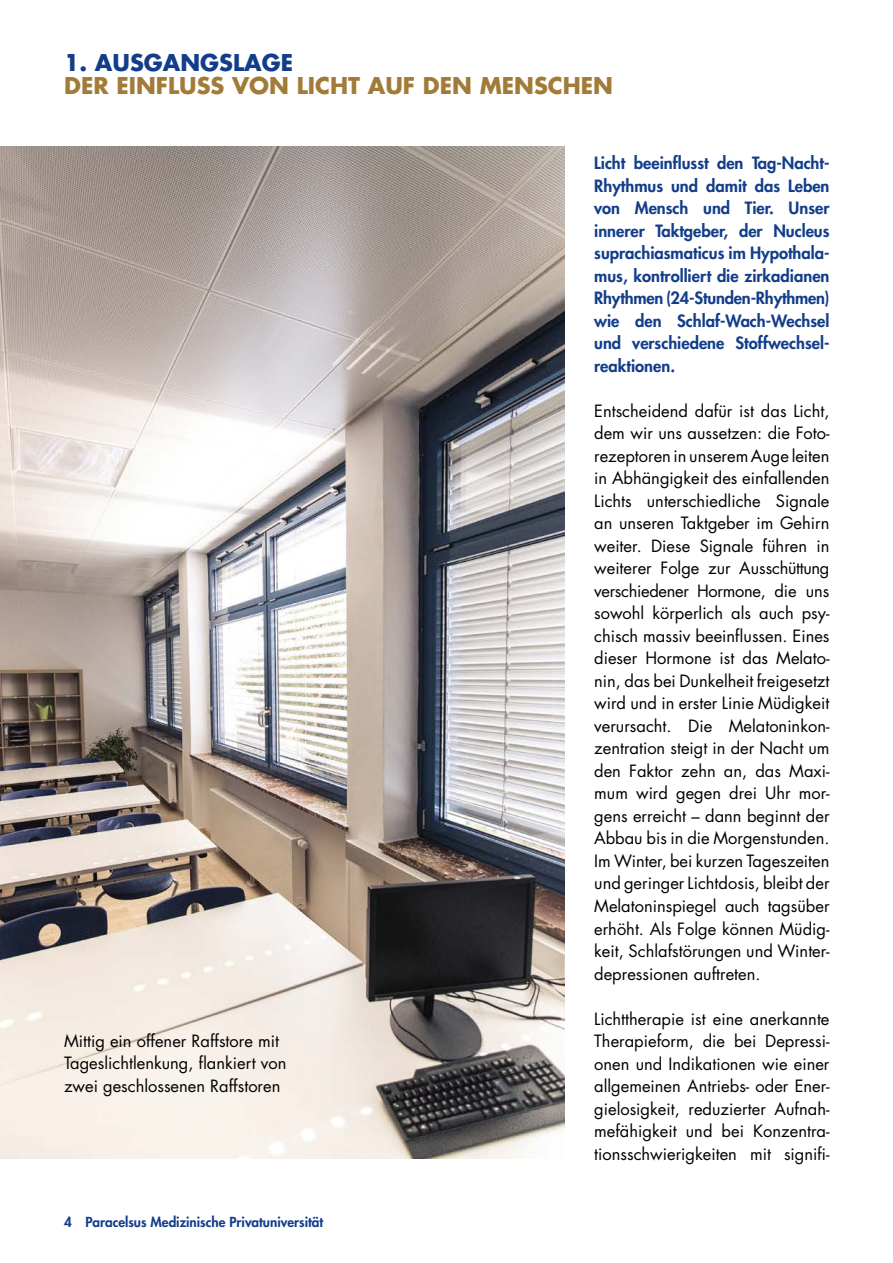
<style>
.page{position:relative;width:893px;height:1263px;background:#fff}
.page>*{position:absolute;margin:0;border:0;box-sizing:border-box;transform-origin:0 0}
.t1{font:700 22.5px "Futura Std";color:#a17b37}
.t2{font:700 22.5px "Futura Std";color:#123d8a}
.t3{font:16.5px/22.5px "Futura Std";color:#000;text-align:justify}
.t4{font:800 16.5px/22.5px "Futura Std";color:#123d8a;text-align:justify}
.t5{font:800 13.5px "Futura Std";color:#123d8a}
</style>
<div class="page">
<img style="left:0;top:147px;width:564px;height:1012px">
<h1 class="t2" style="left:64px;top:48px;width:230px">1. AUSGANGSLAGE</h1>
<h1 class="t1" style="left:64px;top:70px;width:550px">DER EINFLUSS VON LICHT AUF DEN MENSCHEN</h1>
<p class="t3" style="left:64px;top:1030px;width:224px;text-align:left">Mittig ein offener Raffstore mit<br>Tageslichtlenkung, flankiert von zwei geschlossenen Raffstoren</p>
<p class="t5" style="left:64px;top:1213px;width:261px">4 Paracelsus Medizinische Privatuniversität</p>
<p class="t4" style="left:594px;top:152px;width:237px">Licht beeinflusst den Tag-Nacht-Rhythmus und damit das Leben von Mensch und Tier. Unser innerer Taktgeber, der Nucleus suprachiasmaticus im Hypothala&shy;mus, kontrolliert die zirkadianen Rhythmen (24-Stunden-Rhythmen) wie den Schlaf-Wach-Wechsel und verschiedene Stoffwechsel&shy;reaktionen.</p>
<p class="t3" style="left:594px;top:400px;width:237px">Entscheidend dafür ist das Licht, dem wir uns aussetzen: die Foto&shy;rezeptoren in unserem Auge leiten in Abhängigkeit des einfallenden Lichts unterschiedliche Signale an unseren Taktgeber im Gehirn weiter. Diese Signale führen in weiterer Folge zur Ausschüttung verschiedener Hormone, die uns sowohl körperlich als auch psy&shy;chisch massiv beeinflussen. Eines dieser Hormone ist das Melato&shy;nin, das bei Dunkelheit freigesetzt wird und in erster Linie Müdigkeit verursacht. Die Melatoninkon&shy;zentration steigt in der Nacht um den Faktor zehn an, das Maxi&shy;mum wird gegen drei Uhr mor&shy;gens erreicht – dann beginnt der Abbau bis in die Morgenstunden.<br>Im Winter, bei kurzen Tageszeiten und geringer Lichtdosis, bleibt der Melatoninspiegel auch tagsüber erhöht. Als Folge können Müdig&shy;keit, Schlafstörungen und Winter&shy;depressionen auftreten.</p>
<p class="t3" style="left:594px;top:1007px;width:237px">Lichttherapie ist eine anerkannte Therapieform, die bei Depressi&shy;onen und Indikationen wie einer allgemeinen Antriebs- oder Ener&shy;gielosigkeit, reduzierter Aufnah&shy;mefähigkeit und bei Konzentra&shy;tionsschwierigkeiten mit signifi-</p>
</div>
